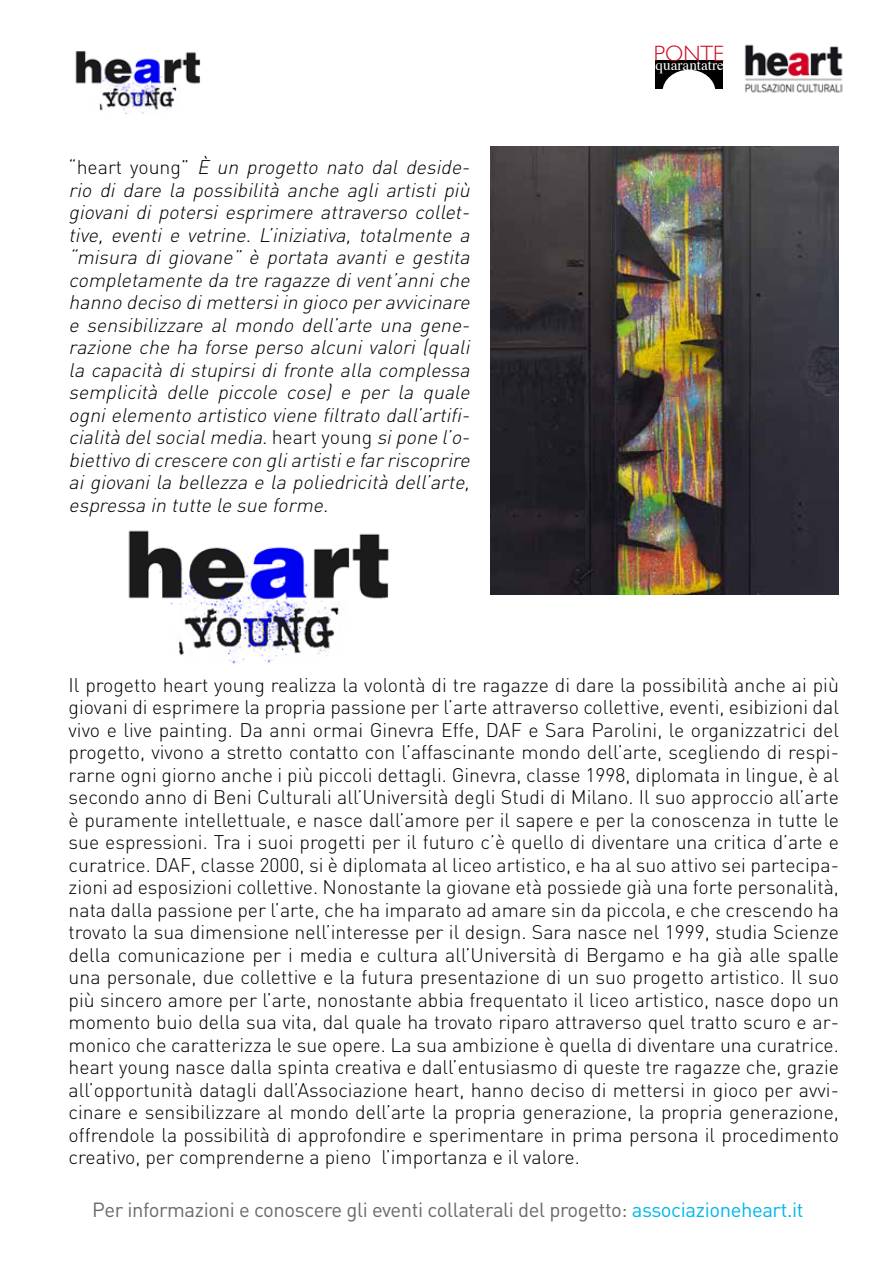
<style>
.page{position:relative;width:893px;height:1263px;background:#fff}
.page>*{position:absolute;margin:0;border:0;box-sizing:border-box;transform-origin:0 0}
.t1{font:300 22.2px "Gill Sans";color:#cd071e}
.t2{font:20.25px "DIN";letter-spacing:-.02em;color:#696a6b}
.t3{font:300 19.5px/22.5px "DIN";color:#000;text-align:justify}
.t4{font:italic 300 19.5px/22.5px "DIN";color:#000;text-align:justify}
.t5{font:15.15px "Times";color:#fff}
.s1{font-style:normal}
.s2{color:#00b8e9}
</style>
<div class="page">
<img style="left:491px;top:147px;width:348px;height:447px">
<img style="left:744px;top:44px;width:99px;height:49px">
<div style="left:656px;top:60px;width:67px;height:29px;background:#000"></div>
<div style="left:662px;top:70px;width:53px;height:44px;background:#fff;border-radius:50%"></div>
<img style="left:75px;top:51px;width:126px;height:63px">
<img style="left:128px;top:530px;width:261px;height:134px">
<p class="t4" style="left:69px;top:156px;width:407px"><span class="s1">“ h e a rt yo u n g ”</span> È un progetto nato dal deside&shy;rio di dare la possibilità anche agli artisti più giovani di potersi esprimere attraverso collet&shy;tive, eventi e vetrine. L’iniziativa, totalmente a “misura di giovane” è portata avanti e gestita completamente da tre ragazze divent’anniche hanno deciso dimettersiin gioco peravvicinare e sensibilizzare al mondo dell’arte una gene&shy;razione che ha forse perso alcuni valori (quali la capacità di stupirsi di fronte alla complessa semplicità delle piccole cose) e per la quale ogni elemento artistico viene filtrato dall’artifi&shy;cialità delsocialmedia.<span class="s1">h e a rt yo u n g</span> sipone l’o&shy;biettivo dicrescere con gliartistie farriscoprire ai giovani la bellezza e la poliedricità dell’arte, espressa in tutte le sue forme.</p>
<p class="t1" style="left:654px;top:40px;width:72px">PONTE</p>
<p class="t5" style="left:656px;top:51px;width:70px">quarantatre</p>
<p class="t3" style="left:69px;top:673px;width:772px">Il progetto heart young realizza la volontà di tre ragazze di dare la possibilità anche ai più giovani di esprimere la propria passione per l’arte attraverso collettive, eventi, esibizioni dal vivo e live painting. Da anni ormai Ginevra Effe, DAF e Sara Parolini, le organizzatrici del progetto, vivono a stretto contatto con l’affascinante mondo dell’arte, scegliendo di respi&shy;rarne ogni giorno anche i più piccoli dettagli. Ginevra, classe 1998, diplomata in lingue, è al secondo anno di Beni Culturali all’Università degli Studi di Milano. Il suo approccio all’arte è puramente intellettuale, e nasce dall’amore per il sapere e per la conoscenza in tutte le sue espressioni. Tra i suoi progetti per il futuro c’è quello di diventare una critica d’arte e curatrice. DAF, classe 2000, si è diplomata al liceo artistico, e ha al suo attivo sei partecipa&shy;zioni ad esposizioni collettive. Nonostante la giovane età possiede già una forte personalità, nata dalla passione per l’arte, che ha imparato ad amare sin da piccola, e che crescendo ha trovato la sua dimensione nell’interesse per il design. Sara nasce nel 1999, studia Scienze della comunicazione per i media e cultura all’Università di Bergamo e ha già alle spalle una personale, due collettive e la futura presentazione di un suo progetto artistico. Il suo più sincero amore per l’arte, nonostante abbia frequentato il liceo artistico, nasce dopo un momento buio della sua vita, dal quale ha trovato riparo attraverso quel tratto scuro e ar&shy;monico che caratterizza le sue opere. La sua ambizione è quella di diventare una curatrice. heart young nasce dalla spinta creativa e dall’entusiasmo di queste tre ragazze che, grazie all’opportunità datagli dall’Associazione heart, hanno deciso di mettersi in gioco per avvi&shy;cinare e sensibilizzare al mondo dell’arte la propria generazione, la propria generazione, offrendole la possibilità di approfondire e sperimentare in prima persona il procedimento creativo, per comprenderne a pieno l’importanza e il valore.</p>
<p class="t2" style="left:92px;top:1197px;width:713px">Per informazioni e conoscere gli eventi collaterali del progetto: <span class="s2">associazioneheart.it</span></p>
</div>
